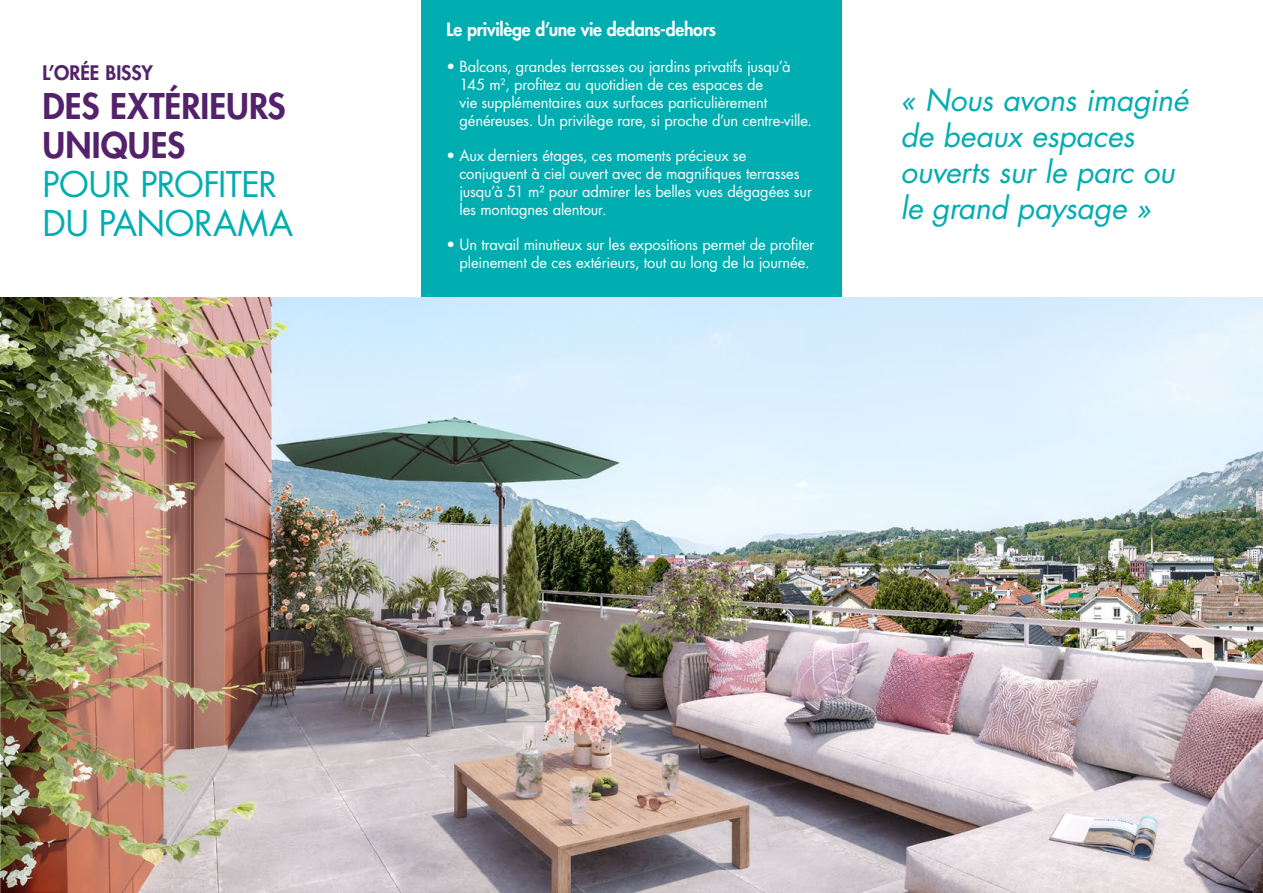
<style>
.page{position:relative;width:1263px;height:893px;background:#fff}
.page>*{position:absolute;margin:0;border:0;box-sizing:border-box;transform-origin:0 0}
.t1{font:34.5px/39px "Futura Std";letter-spacing:-.015em;color:#00adb1}
.t2{font:800 34.5px/39px "Futura Std";letter-spacing:.005em;color:#53226b}
.t3{font:italic 30px/36px "Futura Std";letter-spacing:-.01em;color:#00adb1}
.t4{font:800 19.5px "Futura Std";color:#53226b}
.t5{font:800 18px "Futura Std";letter-spacing:-.015em;color:#fff}
.t6{font:15px/18px "Futura Std";letter-spacing:-.01em;color:#fff}
</style>
<div class="page">
<div style="left:421px;top:0;width:421px;height:298px;background:#00adb1"></div>
<img style="left:0;top:298px;width:1263px;height:594px">
<img style="left:0;top:892px;width:1263px;height:1px">
<h3 class="t4" style="left:43px;top:60px;width:112px">L’ORÉE BISSY</h3>
<h1 class="t2" style="left:43px;top:87px;width:245px">DES EXTÉRIEURS<br>UNIQUES</h1>
<h1 class="t1" style="left:43px;top:165px;width:252px">POUR PROFITER<br>DU PANORAMA</h1>
<p class="t5" style="left:446px;top:18px;width:271px">Le privilège d’une vie dedans-dehors</p>
<p class="t6" style="left:459px;top:57px;width:354px;text-indent:-13px">• Balcons, grandes terrasses ou jardins privatifs jusqu’à 145 m<sup>2</sup>, profitez au quotidien de ces espaces de<br>vie supplémentaires aux surfaces particulièrement généreuses. Un privilège rare, si proche d’un centre-ville.</p>
<p class="t6" style="left:459px;top:146px;width:354px;text-indent:-13px">• Aux derniers étages, ces moments précieux se conjuguent à ciel ouvert avec de magnifiques terrasses jusqu’à 51 m² pour admirer les belles vues dégagées sur les montagnes alentour.</p>
<p class="t6" style="left:446px;top:235px;width:369px;text-align:center">• Un travail minutieux sur les expositions permet de profiter pleinement de ces extérieurs, tout au long de la journée.</p>
<h2 class="t3" style="left:900px;top:83px;width:289px">« Nous avons imaginé de beaux espaces ouverts sur le parc ou le grand paysage »</h2>
</div>
